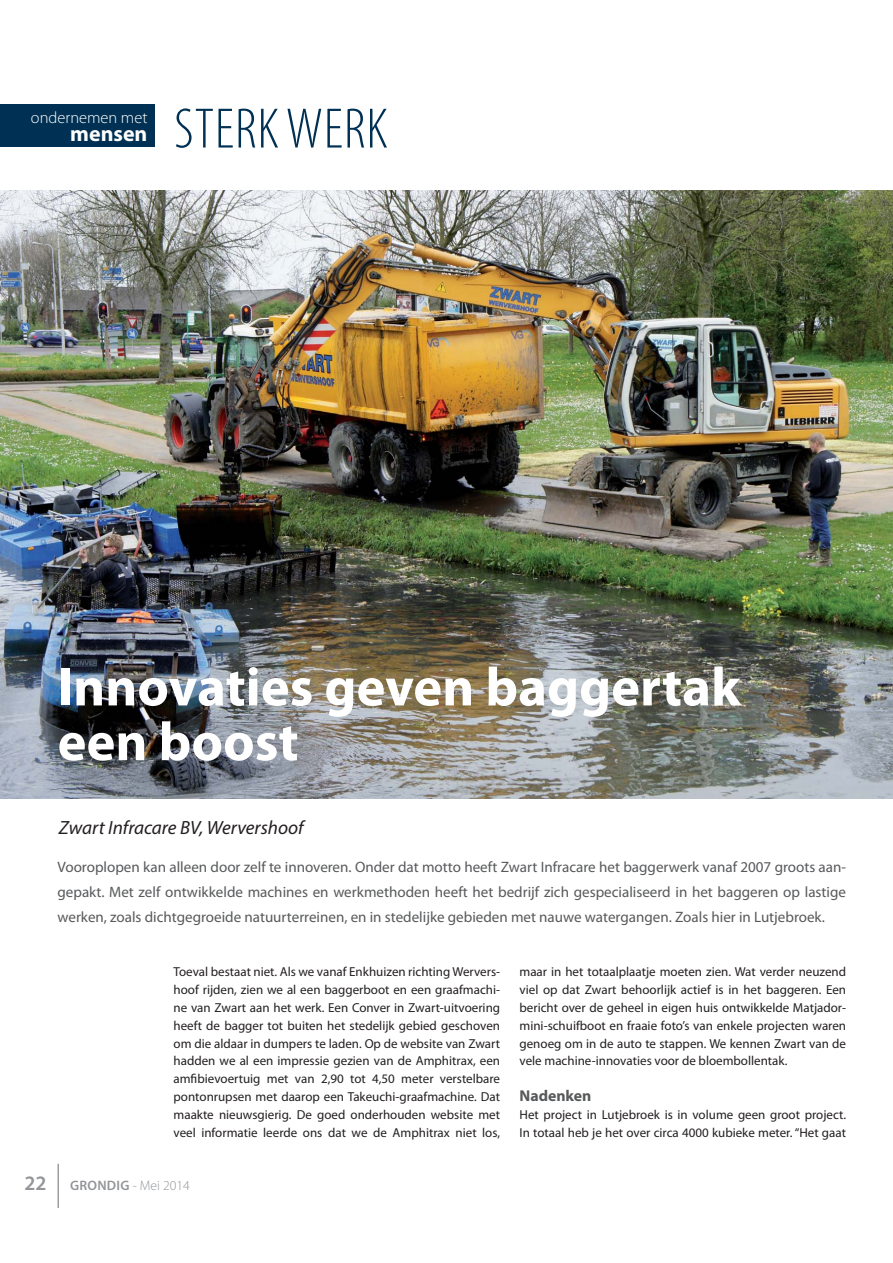
<style>
.page{position:relative;width:893px;height:1263px;background:#fff}
.page>*{position:absolute;margin:0;border:0;box-sizing:border-box;transform-origin:0 0}
.t1{font:300 condensed 57.45px "Myriad Pro";letter-spacing:.02em;color:#003154}
.t2{font:700 54.75px/54.8px "Myriad Pro";color:#fff}
.t3{font:700 21.9px "Myriad Pro";color:#fff}
.t4{font:italic 19.2px "Myriad Pro";color:#231f20}
.t5{font:300 16.5px "Myriad Pro";color:#fff}
.t6{font:700 15.75px "Myriad Pro";color:#58595b}
.t7{font:15px/24.6px "Myriad Pro";color:#58595b;text-align:justify}
.t8{font:300 13.65px "Myriad Pro";color:#939598}
.t9{font:13.05px/17.9px "Myriad Pro";color:#231f20;text-align:justify}
.s1{font-weight:600;font-size:20.55px}
.s2{font-weight:600}
</style>
<div class="page">
<hr style="left:58px;top:1164px;width:1px;height:44px;background:#939598">
<div style="left:0;top:104px;width:154px;height:43px;background:#003154"></div>
<img style="left:0;top:191px;width:893px;height:607px">
<p class="t5" style="left:31px;top:108px;width:118px">ondernemen met</p>
<h3 class="t3" style="left:70px;top:125px;width:79px">mensen</h3>
<h1 class="t1" style="left:174px;top:94px;width:215px">STERK WERK</h1>
<h2 class="t2" style="left:58px;top:663px;width:685px">Innovaties geven baggertak een boost</h2>
<h3 class="t4" style="left:59px;top:820px;width:246px">Zwart Infracare BV, Wervershoof</h3>
<p class="t7" style="left:58px;top:856px;width:790px">Vooroplopen kan alleen door zelf te innoveren. Onder dat motto heeft Zwart Infracare het baggerwerk vanaf 2007 groots aan&shy;gepakt. Met zelf ontwikkelde machines en werkmethoden heeft het bedrijf zich gespecialiseerd in het baggeren op lastige werken, zoals dichtgegroeide natuurterreinen, en in stedelijke gebieden met nauwe watergangen. Zoals hier in Lutjebroek.</p>
<p class="t9" style="left:174px;top:964px;width:328px">Toeval bestaat niet. Als we vanaf Enkhuizen richting Wervers&shy;hoof rijden, zien we al een baggerboot en een graafmachi&shy;ne van Zwart aan het werk. Een Conver in Zwart-uitvoering heeft de bagger tot buiten het stedelijk gebied geschoven om die aldaar in dumpers te laden. Op de website van Zwart hadden we al een impressie gezien van de Amphitrax, een amfibievoertuig met van 2,90 tot 4,50 meter verstelbare pontonrupsen met daarop een Takeuchi-graafmachine. Dat maakte nieuwsgierig. De goed onderhouden website met veel informatie leerde ons dat we de Amphitrax niet los,</p>
<p class="t9" style="left:519px;top:964px;width:328px">maar in het totaalplaatje moeten zien. Wat verder neuzend viel op dat Zwart behoorlijk actief is in het baggeren. Een bericht over de geheel in eigen huis ontwikkelde Matjador&shy;mini-schuifboot en fraaie foto’s van enkele projecten waren genoeg om in de auto te stappen. We kennen Zwart van de vele machine-innovaties voor de bloembollentak.</p>
<p class="t6" style="left:519px;top:1090px;width:73px">Nadenken</p>
<p class="t9" style="left:519px;top:1106px;width:328px">Het project in Lutjebroek is in volume geen groot project.<br>In totaal heb je het over circa 4000 kubieke meter. “Het gaat</p>
<p class="t8" style="left:25px;top:1177px;width:167px"><span class="s1">22</span> <span class="s2">GRONDIG</span> - Mei 2014</p>
</div>
